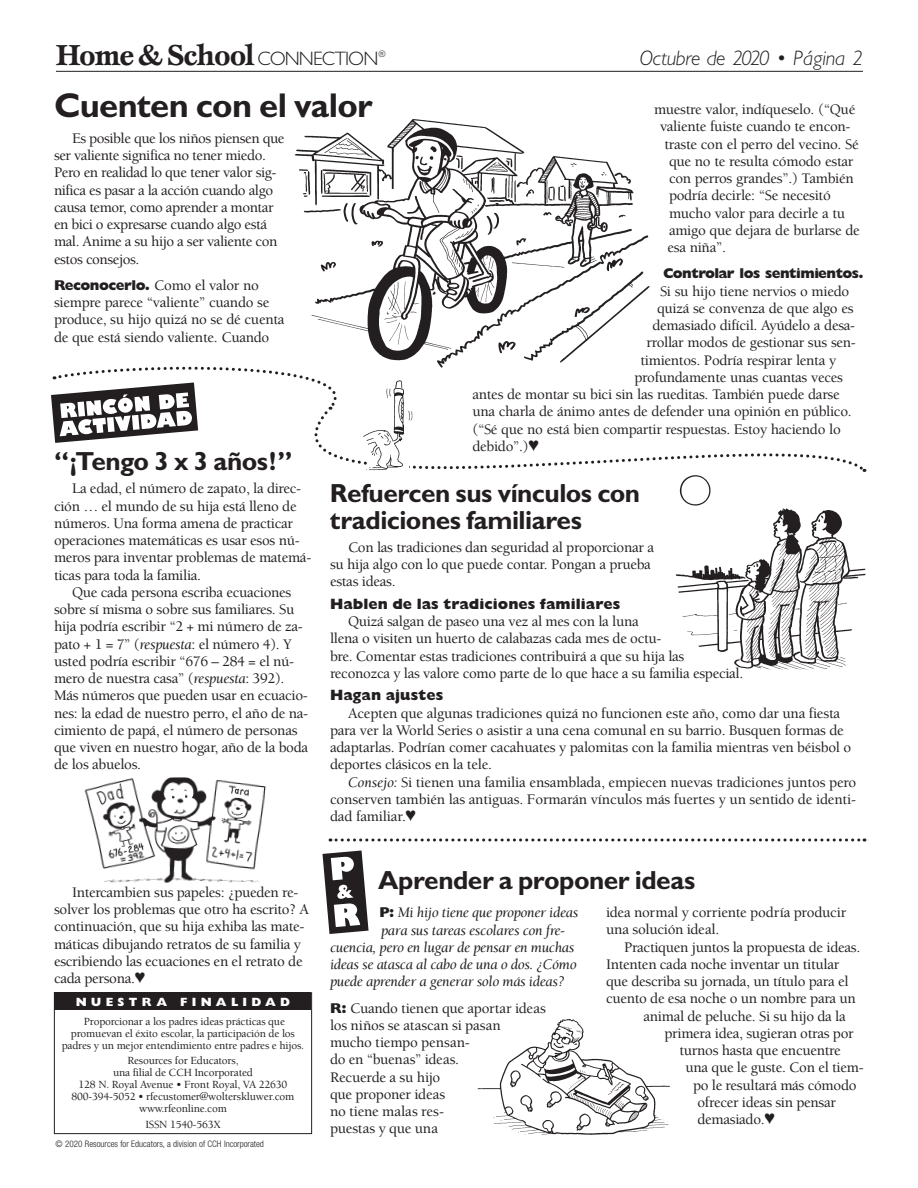
<style>
.page{position:relative;width:918px;height:1188px;background:#fff}
.page>*{position:absolute;margin:0;border:0;box-sizing:border-box;transform-origin:0 0}
.t1{font:700 34.5px "Gill Sans";letter-spacing:-.02em;color:#231f20}
.t2{font:700 30px "Esprit Std";letter-spacing:-.04em;color:#231f20}
.t3{font:700 26.25px/27px "Gill Sans";letter-spacing:-.02em;color:#231f20}
.t4{font:italic 300 21px "Gill Sans";letter-spacing:-.015em;color:#231f20}
.t5{font:500 15px/17.2px "Berkeley Std";letter-spacing:-.02em;color:#231f20}
.t6{font:italic 15px "Berkeley Std";letter-spacing:-.02em;color:#231f20}
.t7{font:800 15px "Gill Sans";letter-spacing:.005em;color:#231f20}
.t8{font:800 14.25px "Gill Sans";letter-spacing:-.04em;color:#231f20}
.t9{font:800 12px "Gill Sans";letter-spacing:.355em;color:#fff}
.t10{font:500 11.25px/12px "Berkeley Std";letter-spacing:-.015em;color:#231f20;text-align:center}
.t11{font:300 condensed 9px "Helvetica Neue";color:#231f20}
.s1{font-family:"Gill Sans";font-weight:300;font-size:19.5px}
.s2{font-family:"Gill Sans";font-weight:800;font-size:14.25px}
.s3{font-weight:400;font-style:italic}
.s4{font-family:"Gill Sans";font-weight:800;font-style:normal;font-size:14.25px}
</style>
<div class="page">
<svg style="left:318px;top:444px;width:548px;height:28px"></svg>
<svg style="left:330px;top:838px;width:535px;height:4px"></svg>
<hr style="left:56px;top:71px;width:807px;height:1px;background:#231f20">
<div style="left:54px;top:992px;width:258px;height:142px;border:1px solid #231f20"></div>
<div style="left:55px;top:992px;width:256px;height:18px;background:#231f20"></div>
<svg style="left:51px;top:366px;width:286px;height:77px"></svg>
<svg style="left:322px;top:850px;width:47px;height:84px"></svg>
<img style="left:294px;top:119px;width:356px;height:251px">
<img style="left:84px;top:777px;width:182px;height:106px">
<img style="left:477px;top:1019px;width:193px;height:116px">
<img style="left:679px;top:475px;width:32px;height:28px">
<img style="left:675px;top:503px;width:190px;height:166px">
<img style="left:360px;top:380px;width:55px;height:92px">
<h1 class="t2" style="left:56px;top:36px;width:331px">Home &amp; School <span class="s1">CONNECTION</span><sup>®</sup></h1>
<h1 class="t4" style="left:640px;top:46px;width:225px">Octubre de 2020 • Página 2</h1>
<h2 class="t1" style="left:54px;top:85px;width:320px">Cuenten con el valor</h2>
<p class="t5" style="left:54px;top:130px;width:232px;text-indent:18px">Es posible que los niños piensen que ser valiente significa no tener miedo.<br>Pero en realidad lo que tener valor sig&shy;nifica es pasar a la acción cuando algo causa temor, como aprender a montar en bici o expresarse cuando algo está mal. Anime a su hijo a ser valiente con estos consejos.</p>
<p class="t5" style="left:54px;top:277px;width:232px"><span class="s2">Reconocerlo.</span> Como el valor no siempre parece “valiente” cuando se produce, su hijo quizá no se dé cuenta de que está siendo valiente. Cuando</p>
<p class="t5" style="left:654px;top:101px;width:203px">muestre valor, indíqueselo. (“Qué</p>
<p class="t5" style="left:660px;top:118px;width:192px">valiente fuiste cuando te encon-</p>
<p class="t5" style="left:665px;top:136px;width:196px">traste con el perro del vecino. Sé</p>
<p class="t5" style="left:669px;top:153px;width:186px">que no te resulta cómodo estar</p>
<p class="t5" style="left:669px;top:170px;width:186px">con perros grandes”.) También</p>
<p class="t5" style="left:669px;top:187px;width:163px">podría decirle: “Se necesitó</p>
<p class="t5" style="left:669px;top:205px;width:178px">mucho valor para decirle a tu</p>
<p class="t5" style="left:669px;top:222px;width:192px">amigo que dejara de burlarse de</p>
<p class="t5" style="left:668px;top:239px;width:60px">esa niña”.</p>
<p class="t8" style="left:663px;top:265px;width:202px">Controlar los sentimientos.</p>
<p class="t5" style="left:660px;top:283px;width:191px">Si su hijo tiene nervios o miedo</p>
<p class="t5" style="left:657px;top:300px;width:198px">quizá se convenza de que algo es</p>
<p class="t5" style="left:652px;top:317px;width:204px">demasiado difícil. Ayúdelo a desa-</p>
<p class="t5" style="left:646px;top:334px;width:211px">rrollar modos de gestionar sus sen-</p>
<p class="t5" style="left:640px;top:352px;width:197px">timientos. Podría respirar lenta y</p>
<p class="t5" style="left:634px;top:369px;width:210px">profundamente unas cuantas veces</p>
<p class="t5" style="left:472px;top:386px;width:369px">antes de montar su bici sin las rueditas. También puede darse</p>
<p class="t5" style="left:472px;top:403px;width:381px">una charla de ánimo antes de defender una opinión en público.</p>
<p class="t5" style="left:472px;top:421px;width:370px">(“Sé que no está bien compartir respuestas. Estoy haciendo lo</p>
<p class="t5" style="left:472px;top:438px;width:68px">debido”.)♥</p>
<h2 class="t3" style="left:54px;top:448px;width:240px">“¡Tengo 3 x 3 años!”</h2>
<p class="t5" style="left:72px;top:480px;width:231px">La edad, el número de zapato, la direc-</p>
<p class="t5" style="left:54px;top:498px;width:244px">ción … el mundo de su hija está lleno de</p>
<p class="t5" style="left:54px;top:515px;width:241px">números. Una forma amena de practicar</p>
<p class="t5" style="left:54px;top:532px;width:247px">operaciones matemáticas es usar esos nú-</p>
<p class="t5" style="left:54px;top:549px;width:259px">meros para inventar problemas de matemá-</p>
<p class="t5" style="left:54px;top:567px;width:149px">ticas para toda la familia.</p>
<p class="t5" style="left:72px;top:584px;width:221px">Que cada persona escriba ecuaciones</p>
<p class="t5" style="left:54px;top:601px;width:242px">sobre sí misma o sobre sus familiares. Su</p>
<p class="t5" style="left:54px;top:618px;width:250px">hija podría escribir “2 + mi número de za-</p>
<p class="t5" style="left:54px;top:636px;width:239px">pato + 1 = 7” (<span class="s3">respuesta</span>: el número 4). Y</p>
<p class="t5" style="left:54px;top:653px;width:242px">usted podría escribir “676 – 284 = el nú-</p>
<p class="t5" style="left:54px;top:670px;width:232px">mero de nuestra casa” (<span class="s3">respuesta</span>: 392).</p>
<p class="t5" style="left:54px;top:687px;width:255px">Más números que pueden usar en ecuacio-</p>
<p class="t5" style="left:54px;top:705px;width:256px">nes: la edad de nuestro perro, el año de na-</p>
<p class="t5" style="left:54px;top:722px;width:245px">cimiento de papá, el número de personas</p>
<p class="t5" style="left:54px;top:739px;width:256px">que viven en nuestro hogar, año de la boda</p>
<p class="t5" style="left:54px;top:756px;width:89px">de los abuelos.</p>
<h2 class="t3" style="left:330px;top:479px;width:312px">Refuercen sus vínculos con tradiciones familiares</h2>
<p class="t5" style="left:330px;top:539px;width:326px;text-indent:18px">Con las tradiciones dan seguridad al proporcionar a su hija algo con lo que puede contar. Pongan a prueba estas ideas.</p>
<p class="t7" style="left:330px;top:595px;width:292px">Hablen de las tradiciones familiares</p>
<p class="t5" style="left:348px;top:613px;width:292px">Quizá salgan de paseo una vez al mes con la luna</p>
<p class="t5" style="left:330px;top:630px;width:333px">llena o visiten un huerto de calabazas cada mes de octu-</p>
<p class="t5" style="left:330px;top:648px;width:356px">bre. Comentar estas tradiciones contribuirá a que su hija las</p>
<p class="t5" style="left:330px;top:665px;width:415px">reconozca y las valore como parte de lo que hace a su familia especial.</p>
<p class="t7" style="left:330px;top:687px;width:115px">Hagan ajustes</p>
<p class="t5" style="left:348px;top:705px;width:494px">Acepten que algunas tradiciones quizá no funcionen este año, como dar una fiesta</p>
<p class="t5" style="left:330px;top:722px;width:515px">para ver la World Series o asistir a una cena comunal en su barrio. Busquen formas de</p>
<p class="t5" style="left:330px;top:739px;width:523px">adaptarlas. Podrían comer cacahuates y palomitas con la familia mientras ven béisbol o</p>
<p class="t5" style="left:330px;top:756px;width:164px">deportes clásicos en la tele.</p>
<p class="t5" style="left:348px;top:774px;width:510px"><span class="s3">Consejo:</span> Si tienen una familia ensamblada, empiecen nuevas tradiciones juntos pero</p>
<p class="t5" style="left:330px;top:791px;width:528px">conserven también las antiguas. Formarán vínculos más fuertes y un sentido de identi-</p>
<p class="t5" style="left:330px;top:808px;width:87px">dad familiar.♥</p>
<p class="t5" style="left:54px;top:884px;width:257px;text-indent:18px">Intercambien sus papeles: ¿pueden re&shy;solver los problemas que otro ha escrito? A continuación, que su hija exhiba las mate&shy;máticas dibujando retratos de su familia y escribiendo las ecuaciones en el retrato de cada persona.♥</p>
<p class="t9" style="left:76px;top:995px;width:216px">NUESTRA FINALIDAD</p>
<p class="t10" style="left:62px;top:1016px;width:244px">Proporcionar a los padres ideas prácticas que promuevan el éxito escolar, la participación de los padres y un mejor entendimiento entre padres e hijos.</p>
<p class="t10" style="left:72px;top:1055px;width:224px">Resources for Educators,<br>una filial de CCH Incorporated<br>128 N. Royal Avenue • Front Royal, VA 22630<br>800-394-5052 • rfecustomer@wolterskluwer.com www.rfeonline.com</p>
<p class="t10" style="left:145px;top:1119px;width:77px">ISSN 1540-563X</p>
<p class="t11" style="left:56px;top:1139px;width:210px">© 2020 Resources for Educators, a division of CCH Incorporated</p>
<h2 class="t3" style="left:378px;top:866px;width:319px">Aprender a proponer ideas</h2>
<p class="t6" style="left:380px;top:905px;width:200px"><span class="s4">P:</span> Mi hijo tiene que proponer ideas</p>
<p class="t6" style="left:381px;top:922px;width:186px">para sus tareas escolares con fre-</p>
<p class="t6" style="left:330px;top:939px;width:246px">cuencia, pero en lugar de pensar en muchas</p>
<p class="t6" style="left:330px;top:956px;width:248px">ideas se atasca al cabo de una o dos. ¿Cómo</p>
<p class="t6" style="left:330px;top:974px;width:236px">puede aprender a generar solo más ideas?</p>
<p class="t5" style="left:330px;top:1000px;width:217px"><span class="s2">R:</span> Cuando tienen que aportar ideas los niños se atascan si pasan mucho tiempo pensan-<br>do en “buenas” ideas.<br>Recuerde a su hijo<br>que proponer ideas<br>no tiene malas res-<br>puestas y que una</p>
<p class="t5" style="left:606px;top:904px;width:242px">idea normal y corriente podría producir</p>
<p class="t5" style="left:606px;top:921px;width:115px">una solución ideal.</p>
<p class="t5" style="left:624px;top:939px;width:238px">Practiquen juntos la propuesta de ideas.</p>
<p class="t5" style="left:606px;top:956px;width:235px">Intenten cada noche inventar un titular</p>
<p class="t5" style="left:606px;top:973px;width:244px">que describa su jornada, un título para el</p>
<p class="t5" style="left:606px;top:990px;width:251px">cuento de esa noche o un nombre para un</p>
<p class="t5" style="left:644px;top:1008px;width:204px">animal de peluche. Si su hijo da la</p>
<p class="t5" style="left:665px;top:1025px;width:191px">primera idea, sugieran otras por</p>
<p class="t5" style="left:680px;top:1042px;width:163px">turnos hasta que encuentre</p>
<p class="t5" style="left:686px;top:1059px;width:180px">una que le guste. Con el tiem-</p>
<p class="t5" style="left:693px;top:1077px;width:165px">po le resultará más cómodo</p>
<p class="t5" style="left:698px;top:1094px;width:140px">ofrecer ideas sin pensar</p>
<p class="t5" style="left:698px;top:1111px;width:79px">demasiado.♥</p>
</div>
